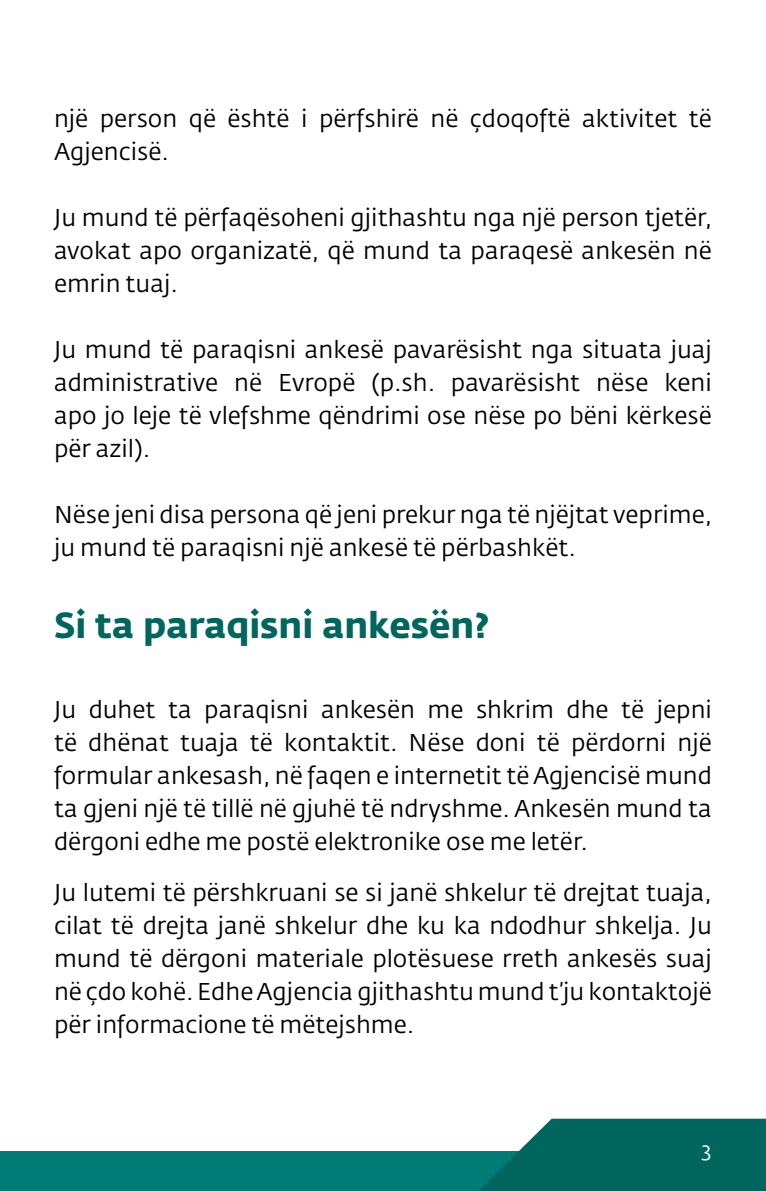
<style>
.page{position:relative;width:766px;height:1191px;background:#fff}
.page>*{position:absolute;margin:0;border:0;box-sizing:border-box;transform-origin:0 0}
.t1{font:700 36px "Fedra Sans Pro";letter-spacing:-.005em;color:#00665e}
.Text{font:24px/33px "Fedra Sans Pro";color:#000;text-align:justify}
.t2{font:21px "Fedra Sans Pro";color:#fff}
</style>
<div class="page">
<div style="left:0;top:1151px;width:765px;height:40px;background:#007b76"></div>
<svg style="left:479px;top:1118px;width:286px;height:73px;background:#18756e"></svg>
<p class="Text" style="left:54px;top:102px;width:659px">një person që është i përfshirë në çdoqoftë aktivitet të<br>Agjencisë.</p>
<p class="Text" style="left:54px;top:201px;width:659px">Ju mund të përfaqësoheni gjithashtu nga një person tjetër, avokat apo organizatë, që mund ta paraqesë ankesën në emrin tuaj.</p>
<p class="Text" style="left:54px;top:333px;width:659px">Ju mund të paraqisni ankesë pavarësisht nga situata juaj administrative në Evropë (p.sh. pavarësisht nëse keni apo jo leje të vlefshme qëndrimi ose nëse po bëni kërkesë për azil).</p>
<p class="Text" style="left:54px;top:498px;width:659px">Nëse jeni disa persona që jeni prekur nga të njëjtat veprime, ju mund të paraqisni një ankesë të përbashkët.</p>
<h1 class="t1" style="left:54px;top:603px;width:436px">Si ta paraqisni ankesën?</h1>
<p class="Text" style="left:54px;top:693px;width:659px">Ju duhet ta paraqisni ankesën me shkrim dhe të jepni të dhënat tuaja të kontaktit. Nëse doni të përdorni një formular ankesash, në faqen e internetit të Agjencisë mund ta gjeni një të tillë në gjuhë të ndryshme. Ankesën mund ta dërgoni edhe me postë elektronike ose me letër.</p>
<p class="Text" style="left:54px;top:876px;width:659px">Ju lutemi të përshkruani se si janë shkelur të drejtat tuaja, cilat të drejta janë shkelur dhe ku ka ndodhur shkelja. Ju mund të dërgoni materiale plotësuese rreth ankesës suaj në çdo kohë. Edhe Agjencia gjithashtu mund t’ju kontaktojë për informacione të mëtejshme.</p>
<p class="t2" style="left:701px;top:1137px;width:11px">3</p>
</div>
